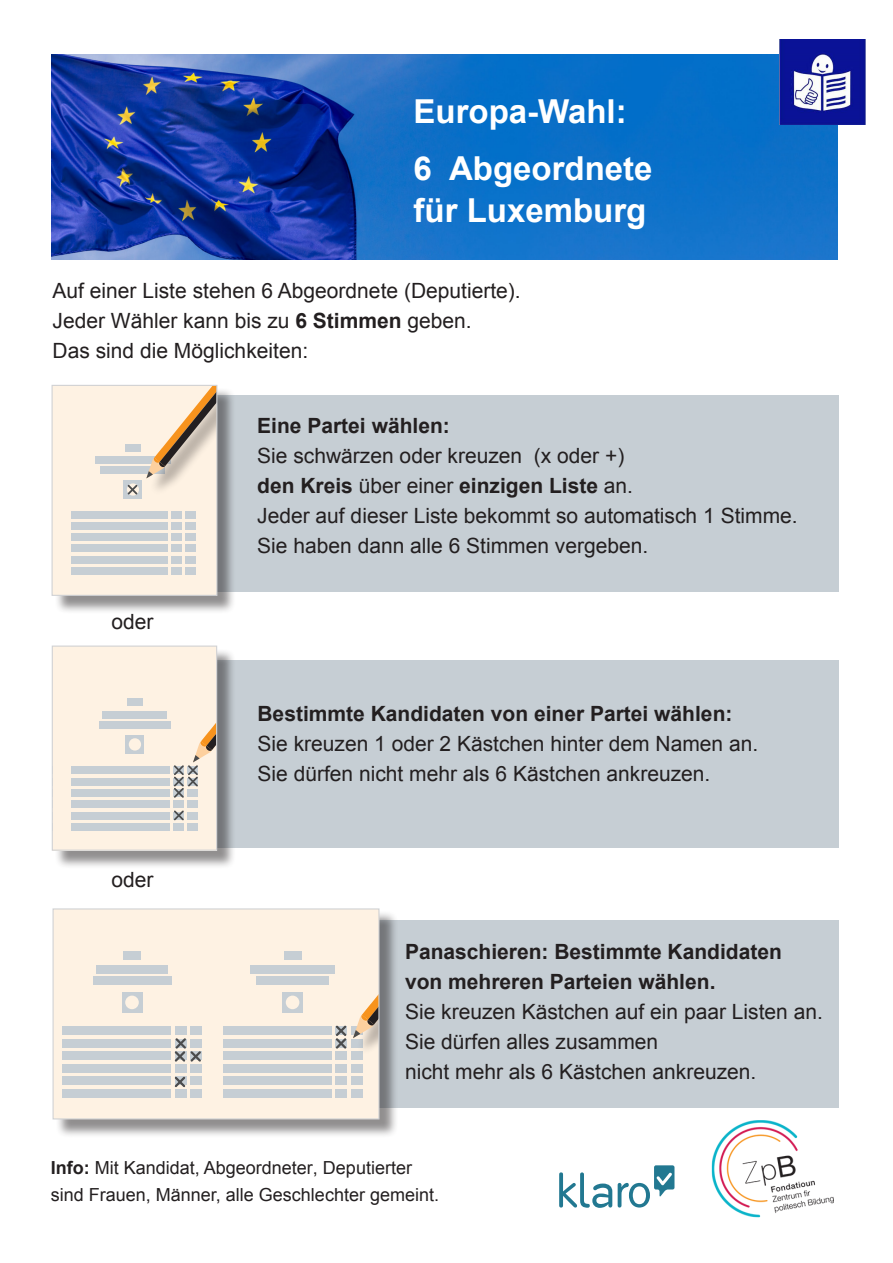
<style>
.page{position:relative;width:893px;height:1263px;background:#fff}
.page>*{position:absolute;margin:0;border:0;box-sizing:border-box;transform-origin:0 0}
.t1{font:700 33px/42px "Arial";color:#fff}
.t2{font:21px/30px "Arial";color:#231f20}
.t3{font:18px/27px "Arial";color:#231f20}
.s1{font-weight:700}
</style>
<div class="page">
<img style="left:52px;top:54px;width:786px;height:205px">
<div style="left:62px;top:396px;width:777px;height:196px;background:#c6ced4"></div>
<div style="left:54px;top:387px;width:182px;height:227px;background:#231f20;opacity:.5"></div>
<div style="left:52px;top:385px;width:165px;height:210px;background:#fef2e3"></div>
<div style="left:71px;top:545px;width:97px;height:7px;background:#c6ced4"></div>
<div style="left:71px;top:511px;width:97px;height:8px;background:#c6ced4"></div>
<div style="left:185px;top:545px;width:10px;height:7px;background:#c6ced4"></div>
<div style="left:185px;top:511px;width:10px;height:8px;background:#c6ced4"></div>
<div style="left:171px;top:545px;width:10px;height:7px;background:#c6ced4"></div>
<div style="left:171px;top:511px;width:10px;height:8px;background:#c6ced4"></div>
<div style="left:71px;top:556px;width:97px;height:7px;background:#c6ced4"></div>
<div style="left:71px;top:522px;width:97px;height:8px;background:#c6ced4"></div>
<div style="left:185px;top:556px;width:10px;height:7px;background:#c6ced4"></div>
<div style="left:185px;top:522px;width:10px;height:8px;background:#c6ced4"></div>
<div style="left:171px;top:556px;width:10px;height:7px;background:#c6ced4"></div>
<div style="left:171px;top:522px;width:10px;height:8px;background:#c6ced4"></div>
<div style="left:71px;top:567px;width:97px;height:8px;background:#c6ced4"></div>
<div style="left:71px;top:533px;width:97px;height:8px;background:#c6ced4"></div>
<div style="left:185px;top:567px;width:10px;height:8px;background:#c6ced4"></div>
<div style="left:185px;top:533px;width:10px;height:8px;background:#c6ced4"></div>
<div style="left:171px;top:567px;width:10px;height:8px;background:#c6ced4"></div>
<div style="left:171px;top:533px;width:10px;height:8px;background:#c6ced4"></div>
<div style="left:124px;top:480px;width:18px;height:19px;background:#c6ced4"></div>
<div style="left:101px;top:466px;width:64px;height:8px;background:#c6ced4"></div>
<div style="left:95px;top:457px;width:75px;height:7px;background:#c6ced4"></div>
<div style="left:125px;top:444px;width:16px;height:8px;background:#c6ced4"></div>
<svg style="left:127px;top:483px;width:12px;height:13px"></svg>
<div style="left:149px;top:385px;width:68px;height:111px;background:#231f20;opacity:.3"></div>
<svg style="left:146px;top:387px;width:69px;height:91px"></svg>
<div style="left:52px;top:385px;width:165px;height:211px;border:1px solid #d1d2d4"></div>
<div style="left:62px;top:660px;width:777px;height:187px;background:#c6ced4"></div>
<div style="left:54px;top:648px;width:182px;height:221px;background:#231f20;opacity:.5"></div>
<div style="left:52px;top:646px;width:165px;height:204px;background:#fef2e3"></div>
<div style="left:72px;top:800px;width:98px;height:8px;background:#c6ced4"></div>
<div style="left:72px;top:766px;width:98px;height:8px;background:#c6ced4"></div>
<div style="left:188px;top:800px;width:10px;height:8px;background:#c6ced4"></div>
<div style="left:174px;top:800px;width:10px;height:8px;background:#c6ced4"></div>
<div style="left:72px;top:812px;width:98px;height:7px;background:#c6ced4"></div>
<div style="left:72px;top:778px;width:98px;height:7px;background:#c6ced4"></div>
<div style="left:188px;top:812px;width:10px;height:7px;background:#c6ced4"></div>
<div style="left:72px;top:823px;width:98px;height:8px;background:#c6ced4"></div>
<div style="left:72px;top:789px;width:98px;height:8px;background:#c6ced4"></div>
<div style="left:188px;top:823px;width:10px;height:8px;background:#c6ced4"></div>
<div style="left:174px;top:823px;width:10px;height:8px;background:#c6ced4"></div>
<div style="left:126px;top:735px;width:18px;height:19px;background:#c6ced4"></div>
<div style="left:129px;top:738px;width:12px;height:12px;background:#fef2e3;border-radius:50%"></div>
<div style="left:99px;top:721px;width:71px;height:7px;background:#c6ced4"></div>
<div style="left:103px;top:711px;width:64px;height:8px;background:#c6ced4"></div>
<div style="left:127px;top:698px;width:16px;height:8px;background:#c6ced4"></div>
<svg style="left:173px;top:810px;width:11px;height:11px"></svg>
<svg style="left:173px;top:724px;width:42px;height:74px"></svg>
<div style="left:52px;top:645px;width:165px;height:206px;border:1px solid #d1d2d4"></div>
<div style="left:65px;top:921px;width:774px;height:187px;background:#c6ced4"></div>
<div style="left:55px;top:911px;width:343px;height:227px;background:#231f20;opacity:.5"></div>
<div style="left:53px;top:909px;width:326px;height:210px;background:#fef2e3"></div>
<div style="left:223px;top:1064px;width:108px;height:9px;background:#c6ced4"></div>
<div style="left:223px;top:1026px;width:108px;height:9px;background:#c6ced4"></div>
<div style="left:351px;top:1064px;width:11px;height:9px;background:#c6ced4"></div>
<div style="left:335px;top:1064px;width:12px;height:9px;background:#c6ced4"></div>
<div style="left:223px;top:1077px;width:108px;height:8px;background:#c6ced4"></div>
<div style="left:223px;top:1039px;width:108px;height:8px;background:#c6ced4"></div>
<div style="left:351px;top:1077px;width:11px;height:8px;background:#c6ced4"></div>
<div style="left:335px;top:1077px;width:12px;height:8px;background:#c6ced4"></div>
<div style="left:223px;top:1089px;width:108px;height:9px;background:#c6ced4"></div>
<div style="left:223px;top:1052px;width:108px;height:8px;background:#c6ced4"></div>
<div style="left:351px;top:1089px;width:11px;height:9px;background:#c6ced4"></div>
<div style="left:351px;top:1052px;width:11px;height:8px;background:#c6ced4"></div>
<div style="left:335px;top:1089px;width:12px;height:9px;background:#c6ced4"></div>
<div style="left:335px;top:1052px;width:12px;height:8px;background:#c6ced4"></div>
<div style="left:62px;top:1064px;width:109px;height:9px;background:#c6ced4"></div>
<div style="left:62px;top:1026px;width:109px;height:9px;background:#c6ced4"></div>
<div style="left:190px;top:1064px;width:12px;height:9px;background:#c6ced4"></div>
<div style="left:190px;top:1026px;width:12px;height:9px;background:#c6ced4"></div>
<div style="left:175px;top:1064px;width:11px;height:9px;background:#c6ced4"></div>
<div style="left:175px;top:1026px;width:11px;height:9px;background:#c6ced4"></div>
<div style="left:62px;top:1077px;width:109px;height:8px;background:#c6ced4"></div>
<div style="left:62px;top:1039px;width:109px;height:8px;background:#c6ced4"></div>
<div style="left:190px;top:1077px;width:12px;height:8px;background:#c6ced4"></div>
<div style="left:62px;top:1089px;width:109px;height:9px;background:#c6ced4"></div>
<div style="left:62px;top:1052px;width:109px;height:8px;background:#c6ced4"></div>
<div style="left:190px;top:1089px;width:12px;height:9px;background:#c6ced4"></div>
<div style="left:175px;top:1089px;width:11px;height:9px;background:#c6ced4"></div>
<div style="left:282px;top:992px;width:21px;height:20px;background:#c6ced4"></div>
<div style="left:286px;top:995px;width:13px;height:14px;background:#fef2e3;border-radius:50%"></div>
<div style="left:122px;top:992px;width:20px;height:20px;background:#c6ced4"></div>
<div style="left:125px;top:995px;width:14px;height:14px;background:#fef2e3;border-radius:50%"></div>
<div style="left:256px;top:976px;width:73px;height:9px;background:#c6ced4"></div>
<div style="left:93px;top:976px;width:78px;height:9px;background:#c6ced4"></div>
<div style="left:250px;top:965px;width:85px;height:9px;background:#c6ced4"></div>
<div style="left:96px;top:965px;width:72px;height:9px;background:#c6ced4"></div>
<div style="left:284px;top:951px;width:17px;height:9px;background:#c6ced4"></div>
<div style="left:123px;top:951px;width:18px;height:9px;background:#c6ced4"></div>
<div style="left:356px;top:909px;width:23px;height:147px;background:#fef2e3"></div>
<svg style="left:335px;top:996px;width:42px;height:53px"></svg>
<div style="left:53px;top:908px;width:326px;height:211px;border:1px solid #d1d2d4"></div>
<svg style="left:559px;top:1172px;width:53px;height:36px"></svg>
<svg style="left:618px;top:1165px;width:56px;height:42px"></svg>
<img style="left:711px;top:1120px;width:122px;height:97px">
<svg style="left:174px;top:1038px;width:28px;height:24px"></svg>
<svg style="left:174px;top:1076px;width:13px;height:12px"></svg>
<img style="left:780px;top:39px;width:85px;height:85px">
<p class="t1" style="left:414px;top:91px;width:215px">Europa-Wahl:</p>
<p class="t1" style="left:414px;top:148px;width:240px">6 Abgeordnete für Luxemburg</p>
<p class="t2" style="left:53px;top:276px;width:470px">Auf einer Liste stehen 6 Abgeordnete (Deputierte).<br>Jeder Wähler kann bis zu <span class="s1">6 Stimmen</span> geben.<br>Das sind die Möglichkeiten:</p>
<p class="t2" style="left:112px;top:607px;width:44px">oder</p>
<p class="t2" style="left:112px;top:865px;width:44px">oder</p>
<p class="t2" style="left:257px;top:410px;width:542px"><span class="s1">Eine Partei wählen:<br></span>Sie schwärzen oder kreuzen (x oder +)<br><span class="s1">den Kreis</span> über einer <span class="s1">einzigen Liste</span> an.<br>Jeder auf dieser Liste bekommt so automatisch 1 Stimme.<br>Sie haben dann alle 6 Stimmen vergeben.</p>
<p class="t2" style="left:257px;top:699px;width:502px"><span class="s1">Bestimmte Kandidaten von einer Partei wählen:<br></span>Sie kreuzen 1 oder 2 Kästchen hinter dem Namen an.<br>Sie dürfen nicht mehr als 6 Kästchen ankreuzen.</p>
<p class="t2" style="left:405px;top:937px;width:419px"><span class="s1">Panaschieren: Bestimmte Kandidaten von mehreren Parteien wählen.<br></span>Sie kreuzen Kästchen auf ein paar Listen an.<br>Sie dürfen alles zusammen<br>nicht mehr als 6 Kästchen ankreuzen.</p>
<p class="t3" style="left:51px;top:1154px;width:390px"><span class="s1">Info:</span> Mit Kandidat, Abgeordneter, Deputierter sind Frauen, Männer, alle Geschlechter gemeint.</p>
</div>
